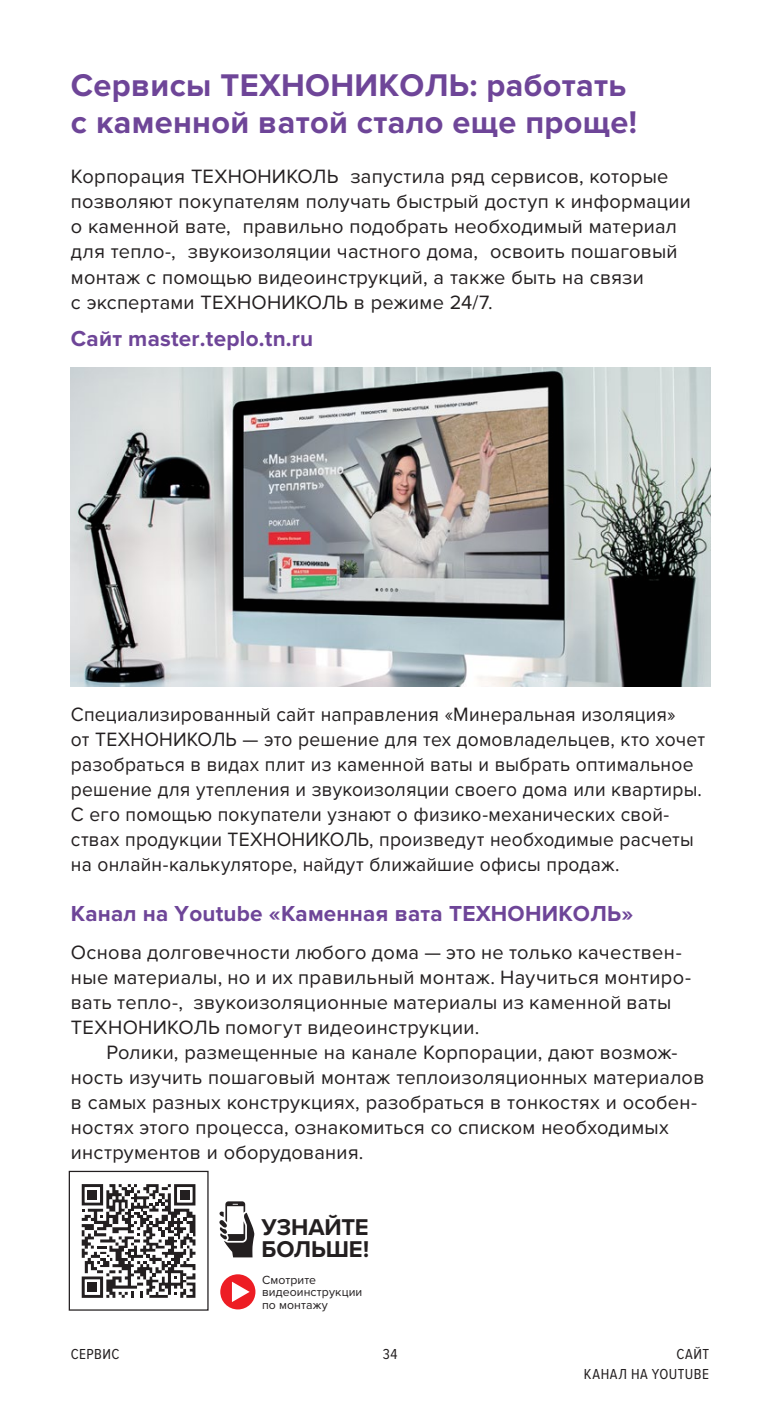
<style>
.page{position:relative;width:780px;height:1418px;background:#fff}
.page>*{position:absolute;margin:0;border:0;box-sizing:border-box;transform-origin:0 0}
.t1{font:700 32.5px/37.5px "Proxima Nova";letter-spacing:.01em;color:#6e4598}
.t2{font:700 23.75px/21.8px "Proxima Nova";letter-spacing:-.005em;color:#231f20}
.t3{font:700 22.5px "Proxima Nova";letter-spacing:.01em;color:#6e4598}
.t4{font:20px/25px "Proxima Nova";letter-spacing:.01em;color:#231f20}
.t5{font:20px/25px "Proxima Nova";letter-spacing:.01em;color:#231f20;scale:.96 1}
.t6{font:15px/20px "Proxima Nova Cond";letter-spacing:.03em;color:#231f20;text-align:right}
.t7{font:12.25px/12.5px "Proxima Nova";letter-spacing:.01em;color:#231f20}
</style>
<div class="page">
<img style="left:71px;top:367px;width:639px;height:320px">
<svg style="left:71px;top:1172px;width:135px;height:126px"></svg>
<div style="left:88px;top:1190px;width:9px;height:9px;background:#231f20"></div>
<div style="left:180px;top:1190px;width:9px;height:9px;background:#231f20"></div>
<div style="left:88px;top:1282px;width:9px;height:9px;background:#231f20"></div>
<div style="left:69px;top:1170px;width:139px;height:140px;border:1px solid #231f20"></div>
<div style="left:220px;top:1274px;width:35px;height:35px;background:#ed1d24;border-radius:50%"></div>
<svg style="left:232px;top:1281px;width:18px;height:20px"></svg>
<svg style="left:219px;top:1201px;width:35px;height:56px"></svg>
<h1 class="t1" style="left:71px;top:67px;width:567px">Сервисы ТЕХНОНИКОЛЬ: работать с каменной ватой стало еще проще!</h1>
<p class="t4" style="left:71px;top:165px;width:621px">Корпорация ТЕХНОНИКОЛЬ запустила ряд сервисов, которые позволяют покупателям получать быстрый доступ к информации о каменной вате, правильно подобрать необходимый материал для тепло-, звукоизоляции частного дома, освоить пошаговый монтаж с помощью видеоинструкций, а также быть на связи<br>с экспертами ТЕХНОНИКОЛЬ в режиме 24/7.</p>
<p class="t3" style="left:71px;top:325px;width:244px">Сайт master.teplo.tn.ru</p>
<p class="t5" style="left:71px;top:702px;width:662px">Специализированный сайт направления «Минеральная изоляция»<br>от ТЕХНОНИКОЛЬ — это решение для тех домовладельцев, кто хочет разобраться в видах плит из каменной ваты и выбрать оптимальное решение для утепления и звукоизоляции своего дома или квартиры.<br>С его помощью покупатели узнают о физико-механических свой&shy;ствах продукции ТЕХНОНИКОЛЬ, произведут необходимые расчеты на онлайн-калькуляторе, найдут ближайшие офисы продаж.</p>
<p class="t3" style="left:71px;top:900px;width:563px">Канал на Youtube «Каменная вата ТЕХНОНИКОЛЬ»</p>
<p class="t4" style="left:71px;top:940px;width:621px">Основа долговечности любого дома — это не только качествен&shy;ные материалы, но и их правильный монтаж. Научиться монтиро&shy;вать тепло-, звукоизоляционные материалы из каменной ваты ТЕХНОНИКОЛЬ помогут видеоинструкции.</p>
<p class="t4" style="left:71px;top:1040px;width:635px;text-indent:35px">Ролики, размещенные на канале Корпорации, дают возмож&shy;ность изучить пошаговый монтаж теплоизоляционных материалов в самых разных конструкциях, разобраться в тонкостях и особен&shy;ностях этого процесса, ознакомиться со списком необходимых инструментов и оборудования.</p>
<p class="t2" style="left:261px;top:1217px;width:109px">УЗНАЙТЕ<br>БОЛЬШЕ!</p>
<p class="t7" style="left:262px;top:1273px;width:102px">Смотрите видеоинструкции по монтажу</p>
<p class="t6" style="left:71px;top:1344px;width:50px">СЕРВИС</p>
<p class="t6" style="left:382px;top:1344px;width:16px">34</p>
<p class="t6" style="left:584px;top:1344px;width:127px">САЙТ<br>КАНАЛ НА YOUTUBE</p>
</div>
